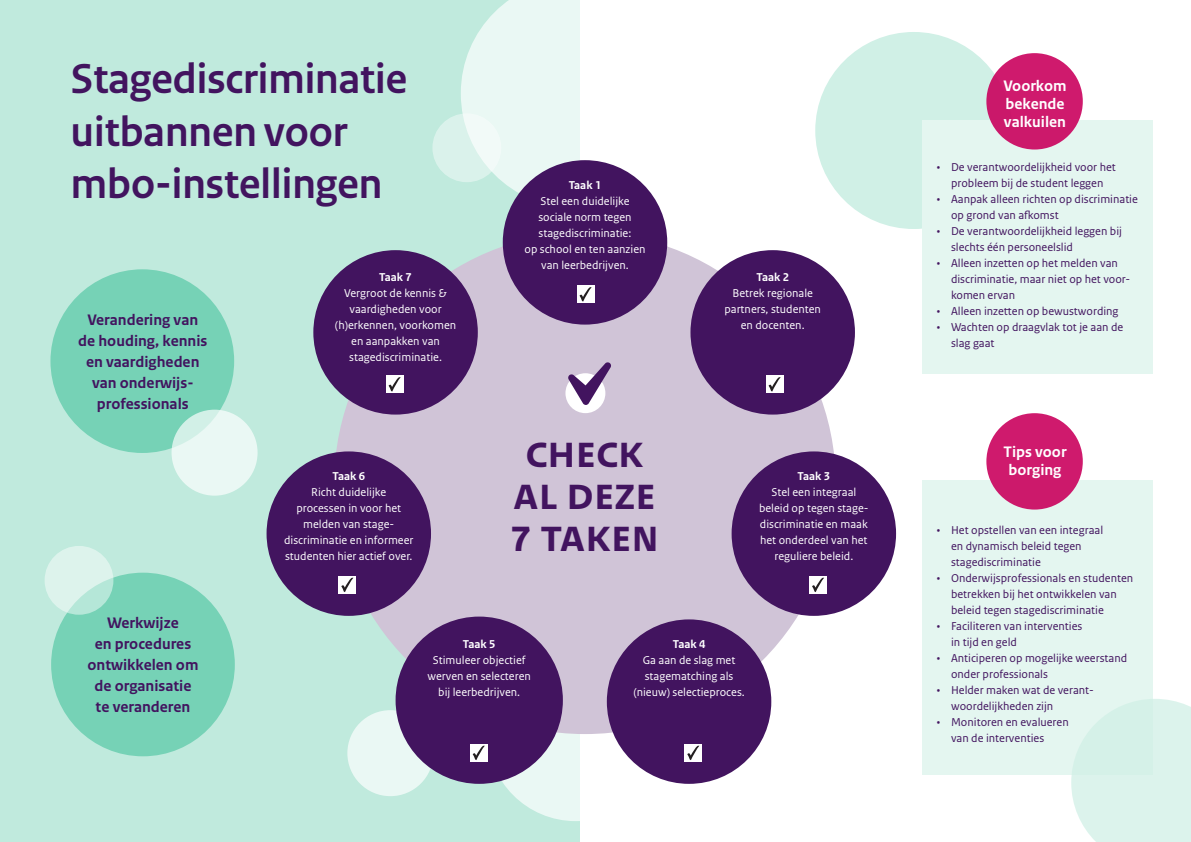
<style>
.page{position:relative;width:1191px;height:842px;background:#fff}
.page>*{position:absolute;margin:0;border:0;box-sizing:border-box;transform-origin:0 0}
.kop_2{font:700 48px/42px "Rijksoverheid Sans Heading";letter-spacing:.02em;color:#42145f;text-align:center}
.Kop_1{font:700 44.1px/52.9px "Rijksoverheid Sans Heading";color:#42145f}
.Intro{font:700 16px/21px "Rijksoverheid Sans Text";color:#42145f;text-align:center}
.tussenkop_2{font:700 16px/18px "Rijksoverheid Sans Text";color:#fff}
.t1{font:12px/16px "Rijksoverheid Sans Text";color:#42145f}
.Taken{font:12px/16px "Rijksoverheid Sans Text";color:#fff;text-align:center}
.tussenkop{font:700 12px "Rijksoverheid Sans Text";color:#fff}
</style>
<div class="page">
<div style="left:0;top:0;width:580px;height:842px;background:#c0eadd"></div>
<svg style="left:487px;top:645px;width:177px;height:176px;fill:#eaf8f4"></svg>
<svg style="left:461px;top:0;width:199px;height:208px;fill:#eaf8f4"></svg>
<div style="left:347px;top:710px;width:86px;height:86px;background:#eaf8f4;border-radius:50%"></div>
<svg style="left:432px;top:113px;width:69px;height:69px;background:#e1f4ef"></svg>
<div style="left:334px;top:233px;width:501px;height:501px;background:#d0c4d7;border-radius:50%"></div>
<div style="left:503px;top:160px;width:164px;height:165px;background:#42145f;border-radius:50%"></div>
<div style="left:690px;top:250px;width:165px;height:165px;background:#42145f;border-radius:50%"></div>
<div style="left:731px;top:451px;width:165px;height:165px;background:#42145f;border-radius:50%"></div>
<div style="left:607px;top:619px;width:164px;height:165px;background:#42145f;border-radius:50%"></div>
<div style="left:395px;top:617px;width:168px;height:167px;background:#42145f;border-radius:50%"></div>
<div style="left:266px;top:451px;width:165px;height:165px;background:#42145f;border-radius:50%"></div>
<div style="left:313px;top:250px;width:165px;height:165px;background:#42145f;border-radius:50%"></div>
<div style="left:51px;top:573px;width:184px;height:183px;background:#76d2b6;border-radius:50%"></div>
<div style="left:50px;top:269px;width:184px;height:184px;background:#76d2b6;border-radius:50%"></div>
<div style="left:815px;top:32px;width:197px;height:197px;background:#d0f0e6;border-radius:50%"></div>
<div style="left:922px;top:120px;width:231px;height:254px;background:#e4f6f0"></div>
<div style="left:922px;top:480px;width:231px;height:295px;background:#e4f6f0"></div>
<div style="left:986px;top:53px;width:96px;height:97px;background:#cf1a6d;border-radius:50%"></div>
<div style="left:986px;top:413px;width:96px;height:97px;background:#cf1a6d;border-radius:50%"></div>
<svg style="left:171px;top:410px;width:86px;height:86px;background:#e6f6f1"></svg>
<svg style="left:45px;top:546px;width:68px;height:69px;background:#d3f0e7"></svg>
<div style="left:1071px;top:699px;width:120px;height:143px;background:#dcf3ec"></div>
<div style="left:576px;top:285px;width:18px;height:18px;background:#fff"></div>
<svg style="left:579px;top:287px;width:12px;height:15px"></svg>
<div style="left:765px;top:375px;width:18px;height:18px;background:#fff"></div>
<svg style="left:768px;top:377px;width:12px;height:15px"></svg>
<div style="left:809px;top:576px;width:18px;height:18px;background:#fff"></div>
<svg style="left:812px;top:578px;width:12px;height:14px"></svg>
<div style="left:684px;top:744px;width:18px;height:18px;background:#fff"></div>
<svg style="left:687px;top:746px;width:12px;height:14px"></svg>
<div style="left:470px;top:744px;width:17px;height:18px;background:#fff"></div>
<svg style="left:473px;top:746px;width:12px;height:14px"></svg>
<div style="left:338px;top:576px;width:18px;height:18px;background:#fff"></div>
<svg style="left:341px;top:578px;width:12px;height:14px"></svg>
<div style="left:386px;top:375px;width:17px;height:18px;background:#fff"></div>
<svg style="left:388px;top:377px;width:13px;height:15px"></svg>
<div style="left:565px;top:373px;width:40px;height:40px;background:#fff;border-radius:50%"></div>
<svg style="left:568px;top:362px;width:43px;height:43px"></svg>
<h1 class="Kop_1" style="left:71px;top:53px;width:338px">Stagediscriminatie uitbannen voor</h1>
<h1 class="Kop_1" style="left:71px;top:159px;width:313px">mbo-instellingen</h1>
<p class="Intro" style="left:78px;top:309px;width:131px">Verandering van de houding, kennis en vaardigheden van onderwijs-</p>
<p class="Intro" style="left:97px;top:393px;width:93px">professionals</p>
<p class="tussenkop" style="left:379px;top:270px;width:34px">Taak 7</p>
<p class="Taken" style="left:335px;top:285px;width:123px">Vergroot de kennis &amp; vaardigheden voor (h)erkennen, voorkomen en aanpakken van stagediscriminatie.</p>
<p class="tussenkop" style="left:332px;top:469px;width:34px">Taak 6</p>
<p class="Taken" style="left:284px;top:484px;width:131px">Richt duidelijke<br>processen in voor het melden van stage&shy;discriminatie en informeer studenten hier actief over.</p>
<p class="tussenkop" style="left:569px;top:178px;width:34px">Taak 1</p>
<p class="Taken" style="left:524px;top:193px;width:122px">Stel een duidelijke sociale norm tegen stagediscriminatie:<br>op school en ten aanzien van leerbedrijven.</p>
<h2 class="kop_2" style="left:510px;top:431px;width:150px">check al deze<br>7 taken</h2>
<p class="tussenkop" style="left:756px;top:270px;width:34px">Taak 2</p>
<p class="Taken" style="left:724px;top:285px;width:98px">Betrek regionale partners, studenten en docenten.</p>
<p class="tussenkop" style="left:797px;top:469px;width:34px">Taak 3</p>
<p class="Taken" style="left:759px;top:484px;width:111px">Stel een integraal beleid op tegen stage&shy;discriminatie en maak het onderdeel van het reguliere beleid.</p>
<p class="Intro" style="left:87px;top:613px;width:112px">Werkwijze<br>en procedures ontwikkelen om de organisatie te veranderen</p>
<p class="tussenkop" style="left:463px;top:638px;width:34px">Taak 5</p>
<p class="Taken" style="left:427px;top:653px;width:105px">Stimuleer objectief werven en selecteren bij leerbedrijven.</p>
<p class="tussenkop" style="left:673px;top:638px;width:34px">Taak 4</p>
<p class="Taken" style="left:633px;top:653px;width:113px">Ga aan de slag met stagematching als (nieuw) selectieproces.</p>
<p class="tussenkop_2" style="left:1003px;top:77px;width:65px">Voorkom bekende valkuilen</p>
<p class="t1" style="left:937px;top:160px;width:180px;text-align:center">• De verantwoordelijkheid voor het probleem bij de student leggen</p>
<p class="t1" style="left:951px;top:192px;width:188px;text-indent:-14px">• Aanpak alleen richten op discriminatie op grond van afkomst</p>
<p class="t1" style="left:951px;top:224px;width:172px;text-indent:-14px">• De verantwoordelijkheid leggen bij slechts één personeelslid</p>
<p class="t1" style="left:951px;top:256px;width:180px;text-indent:-14px">• Alleen inzetten op het melden van discriminatie, maar niet op het voor&shy;komen ervan</p>
<p class="t1" style="left:937px;top:304px;width:183px">• Alleen inzetten op bewustwording</p>
<p class="t1" style="left:951px;top:320px;width:174px;text-indent:-14px">• Wachten op draagvlak tot je aan de slag gaat</p>
<p class="tussenkop_2" style="left:1003px;top:443px;width:65px;text-align:center">Tips voor borging</p>
<p class="t1" style="left:951px;top:522px;width:154px;text-indent:-14px">• Het opstellen van een integraal en dynamisch beleid tegen stagediscriminatie</p>
<p class="t1" style="left:951px;top:570px;width:184px;text-indent:-14px">• Onderwijsprofessionals en studenten betrekken bij het ontwikkelen van beleid tegen stagediscriminatie</p>
<p class="t1" style="left:951px;top:618px;width:133px;text-indent:-14px">• Faciliteren van interventies in tijd en geld</p>
<p class="t1" style="left:951px;top:650px;width:178px;text-indent:-14px">• Anticiperen op mogelijke weerstand onder professionals</p>
<p class="t1" style="left:951px;top:682px;width:143px;text-indent:-14px">• Helder maken wat de verant&shy;woordelijkheden zijn</p>
<p class="t1" style="left:951px;top:714px;width:119px;text-indent:-14px">• Monitoren en evalueren van de interventies</p>
</div>
